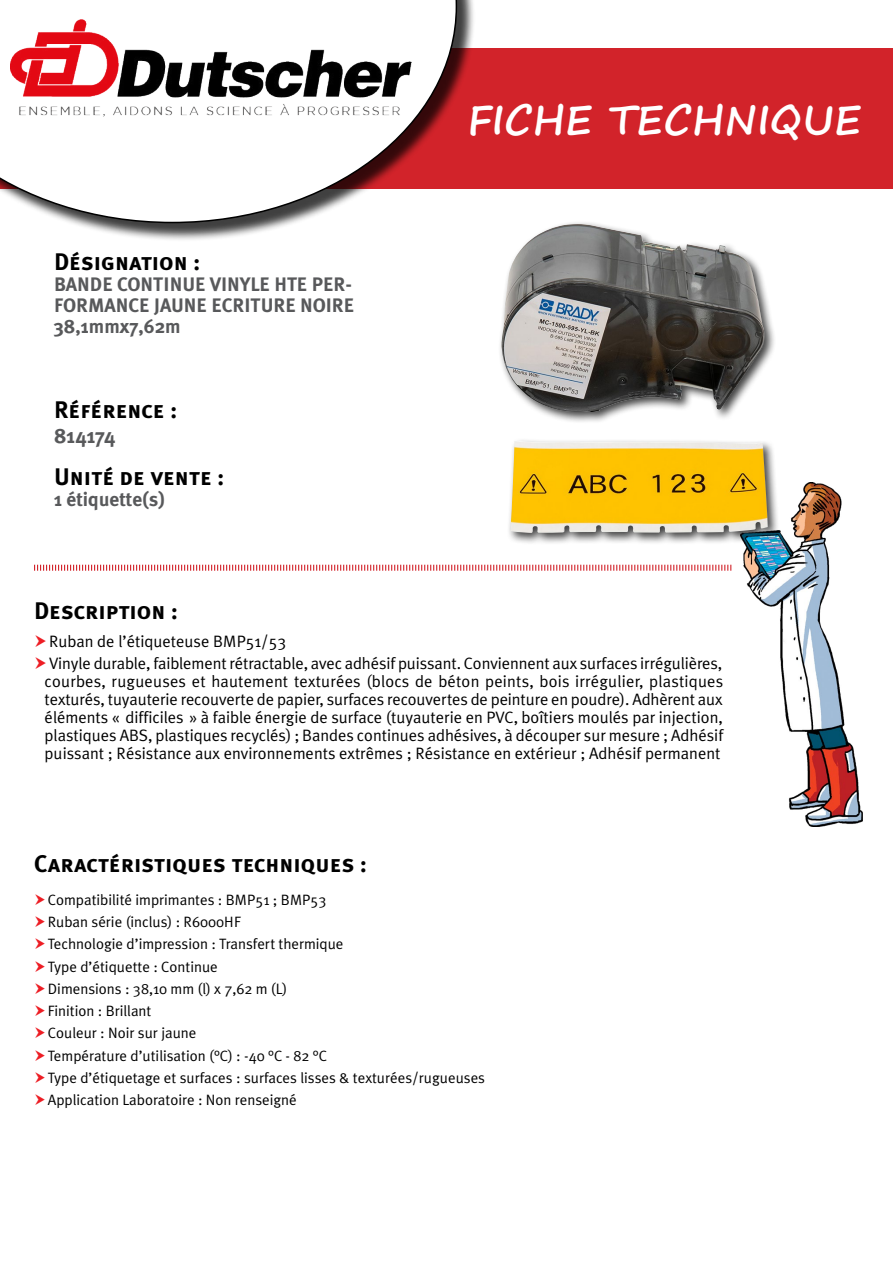
<style>
.page{position:relative;width:893px;height:1263px;background:#fff}
.page>*{position:absolute;margin:0;border:0;box-sizing:border-box;transform-origin:0 0}
.t1{font:700 40.5px "Segoe Print";color:#fff}
.t2{font:24px "Meta Plus Bold Caps";color:#000}
.t3{font:700 21px "Meta Plus";color:#58595b}
.t4{font:700 19.5px/21px "Meta Plus";color:#58595b;text-align:justify}
.t5{font:16.5px/18px "Meta Plus Normal";letter-spacing:-.005em;color:#000}
.t6{font:15px/22.2px "Meta Plus Normal";color:#000}
</style>
<div class="page">
<div style="left:0;top:49px;width:893px;height:140px;background:#d2232a"></div>
<div style="left:0;top:0;width:475px;height:242px;background:#000;opacity:.75"></div>
<svg style="left:0;top:0;width:457px;height:223px"></svg>
<div style="left:498px;top:220px;width:282px;height:325px;background:#000;opacity:.75"></div>
<img style="left:501px;top:224px;width:263px;height:309px">
<svg style="left:34px;top:564px;width:698px;height:7px"></svg>
<img style="left:741px;top:483px;width:121px;height:343px">
<h2 class="t2" style="left:54px;top:248px;width:148px">Désignation :</h2>
<p class="t4" style="left:54px;top:274px;width:302px">BANDE CONTINUE VINYLE HTE PER-FORMANCE JAUNE ECRITURE NOIRE 38,1mmx7,62m</p>
<h2 class="t2" style="left:54px;top:396px;width:125px">Référence :</h2>
<p class="t3" style="left:54px;top:424px;width:63px">814174</p>
<h2 class="t2" style="left:54px;top:463px;width:172px">Unité de vente :</h2>
<p class="t4" style="left:54px;top:489px;width:113px">1 étiquette(s)</p>
<h2 class="t2" style="left:34px;top:596px;width:146px">Description :</h2>
<h1 class="t1" style="left:467px;top:83px;width:395px">FICHE TECHNIQUE</h1>
<p class="t5" style="left:49px;top:630px;width:675px;line-height:22.2px">Ruban de l’étiqueteuse BMP51/53<br>Vinyle durable, faiblement rétractable, avec adhésif puissant. Conviennent aux surfaces irrégulières,</p>
<p class="t5" style="left:45px;top:672px;width:680px;text-align:justify">courbes, rugueuses et hautement texturées (blocs de béton peints, bois irrégulier, plastiques texturés, tuyauterie recouverte de papier, surfaces recouvertes de peinture en poudre). Adhèrent aux éléments « difficiles » à faible énergie de surface (tuyauterie en PVC, boîtiers moulés par injection, plastiques ABS, plastiques recyclés) ; Bandes continues adhésives, à découper sur mesure ; Adhésif puissant ; Résistance aux environnements extrêmes ; Résistance en extérieur ; Adhésif permanent</p>
<h2 class="t2" style="left:34px;top:850px;width:335px">Caractéristiques techniques :</h2>
<p class="t6" style="left:48px;top:888px;width:439px">Compatibilité imprimantes : BMP51 ; BMP53<br>Ruban série (inclus) : R6000HF<br>Technologie d’impression : Transfert thermique<br>Type d’étiquette : Continue<br>Dimensions : 38,10 mm (l) x 7,62 m (L)<br>Finition : Brillant<br>Couleur : Noir sur jaune<br>Température d’utilisation (°C) : -40 °C - 82 °C<br>Type d’étiquetage et surfaces : surfaces lisses &amp; texturées/rugueuses Application Laboratoire : Non renseigné</p>
</div>
